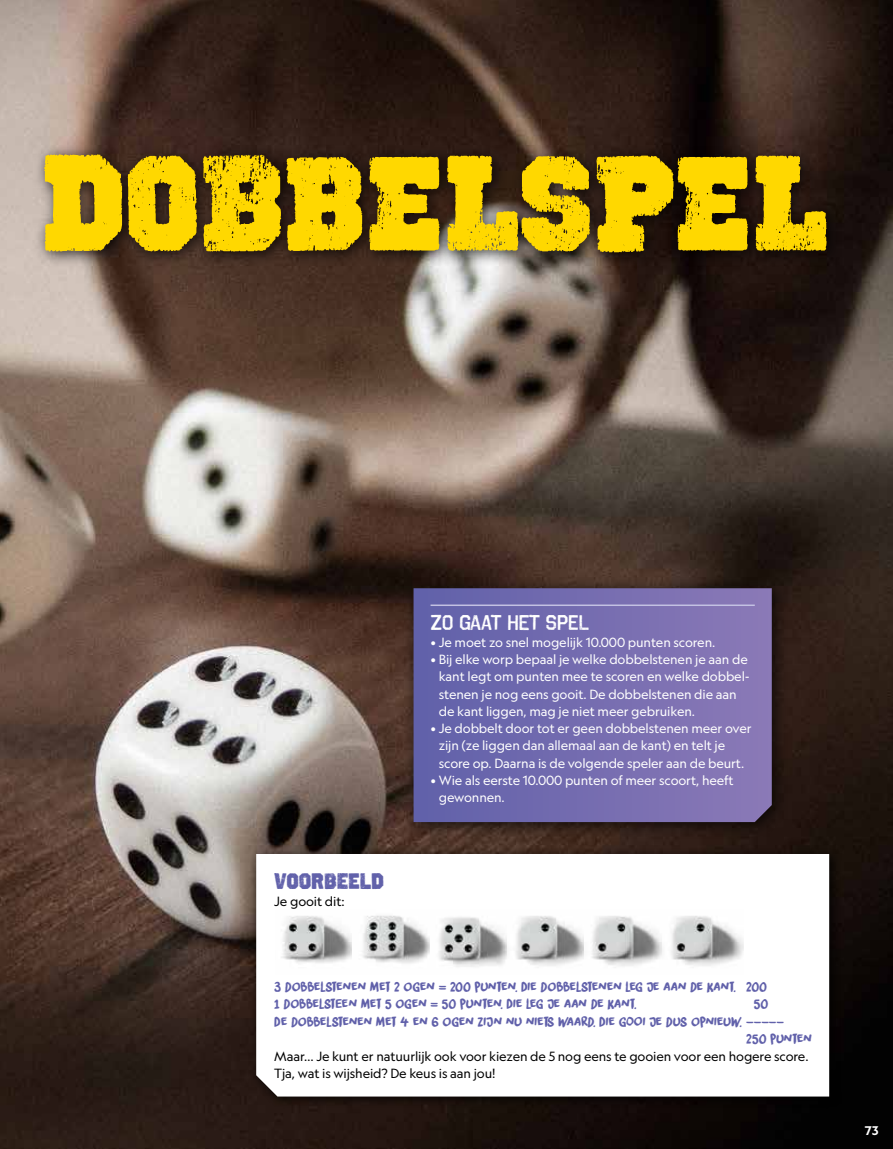
<style>
.page{position:relative;width:893px;height:1149px;background:#fff}
.page>*{position:absolute;margin:0;border:0;box-sizing:border-box;transform-origin:0 0}
.t1{font:133.95px "Octin Vintage B Bl";letter-spacing:-.01em;color:#ffd800}
.t2{font:22.5px "Octin Vintage A Bl";letter-spacing:-.03em;color:#6161aa}
.t3{font:700 21px "Octin Vintage A Rg";letter-spacing:-.01em;color:#fff}
.t4{font:12.75px/17.2px "Geograph";letter-spacing:-.01em;color:#fff}
.t5{font:12.75px/17.2px "Liquid Embrace";letter-spacing:-.03em;color:#6161aa}
.t6{font:12.75px/17.2px "Geograph";letter-spacing:-.01em;color:#000}
.t7{font:12.75px "Liquid Embrace";letter-spacing:-.01em;color:#6161aa}
.t8{font:700 12px "Geograph";color:#fff}
</style>
<div class="page">
<img style="left:0;top:0;width:893px;height:1148px">
<div style="left:402px;top:576px;width:387px;height:262px;background:#000;opacity:.75"></div>
<svg style="left:414px;top:588px;width:358px;height:233px;background:#756caf"></svg>
<hr style="left:431px;top:604px;width:324px;height:2px;background:#c3c1e2">
<div style="left:33px;top:144px;width:810px;height:125px;background:#000;opacity:.75"></div>
<div style="left:250px;top:847px;width:592px;height:261px;background:#000;opacity:.75"></div>
<svg style="left:256px;top:853px;width:573px;height:243px"></svg>
<img style="left:275px;top:909px;width:78px;height:65px">
<img style="left:353px;top:909px;width:77px;height:65px">
<img style="left:430px;top:909px;width:77px;height:65px">
<img style="left:507px;top:909px;width:78px;height:65px">
<img style="left:585px;top:909px;width:77px;height:65px">
<img style="left:662px;top:909px;width:82px;height:65px">
<h1 class="t1" style="left:40px;top:125px;width:789px">DOBBELSPEL</h1>
<h2 class="t2" style="left:274px;top:867px;width:111px">VOORBEELD</h2>
<p class="t6" style="left:274px;top:892px;width:72px">Je gooit dit:</p>
<h3 class="t3" style="left:431px;top:609px;width:160px">ZO GAAT HET SPEL</h3>
<p class="t4" style="left:431px;top:633px;width:286px">• Je moet zo snel mogelijk 10.000 punten scoren.</p>
<p class="t4" style="left:439px;top:650px;width:312px;text-indent:-8px">• Bij elke worp bepaal je welke dobbelstenen je aan de kant legt om punten mee te scoren en welke dobbel&shy;stenen je nog eens gooit. De dobbelstenen die aan de kant liggen, mag je niet meer gebruiken.</p>
<p class="t4" style="left:439px;top:719px;width:314px;text-indent:-8px">• Je dobbelt door tot er geen dobbelstenen meer over zijn (ze liggen dan allemaal aan de kant) en telt je score op. Daarna is de volgende speler aan de beurt.</p>
<p class="t4" style="left:439px;top:771px;width:296px;text-indent:-8px">• Wie als eerste 10.000 punten of meer scoort, heeft gewonnen.</p>
<p class="t5" style="left:274px;top:977px;width:494px">3 dobbelstenen met 2 ogen = 200 punten. Die dobbelstenen leg je aan de kant. 200<br>1 dobbelsteen met 5 ogen = 50 punten. Die leg je aan de kant.</p>
<p class="t5" style="left:754px;top:994px;width:16px">50</p>
<p class="t7" style="left:274px;top:1010px;width:511px">De dobbelstenen met 4 en 6 ogen zijn nu niets waard. Die gooi je dus opnieuw. -----</p>
<p class="t5" style="left:746px;top:1029px;width:67px">250 punten</p>
<p class="t6" style="left:274px;top:1047px;width:536px">Maar… Je kunt er natuurlijk ook voor kiezen de 5 nog eens te gooien voor een hogere score.<br>Tja, wat is wijsheid? De keus is aan jou!</p>
<p class="t8" style="left:865px;top:1121px;width:15px">73</p>
</div>
